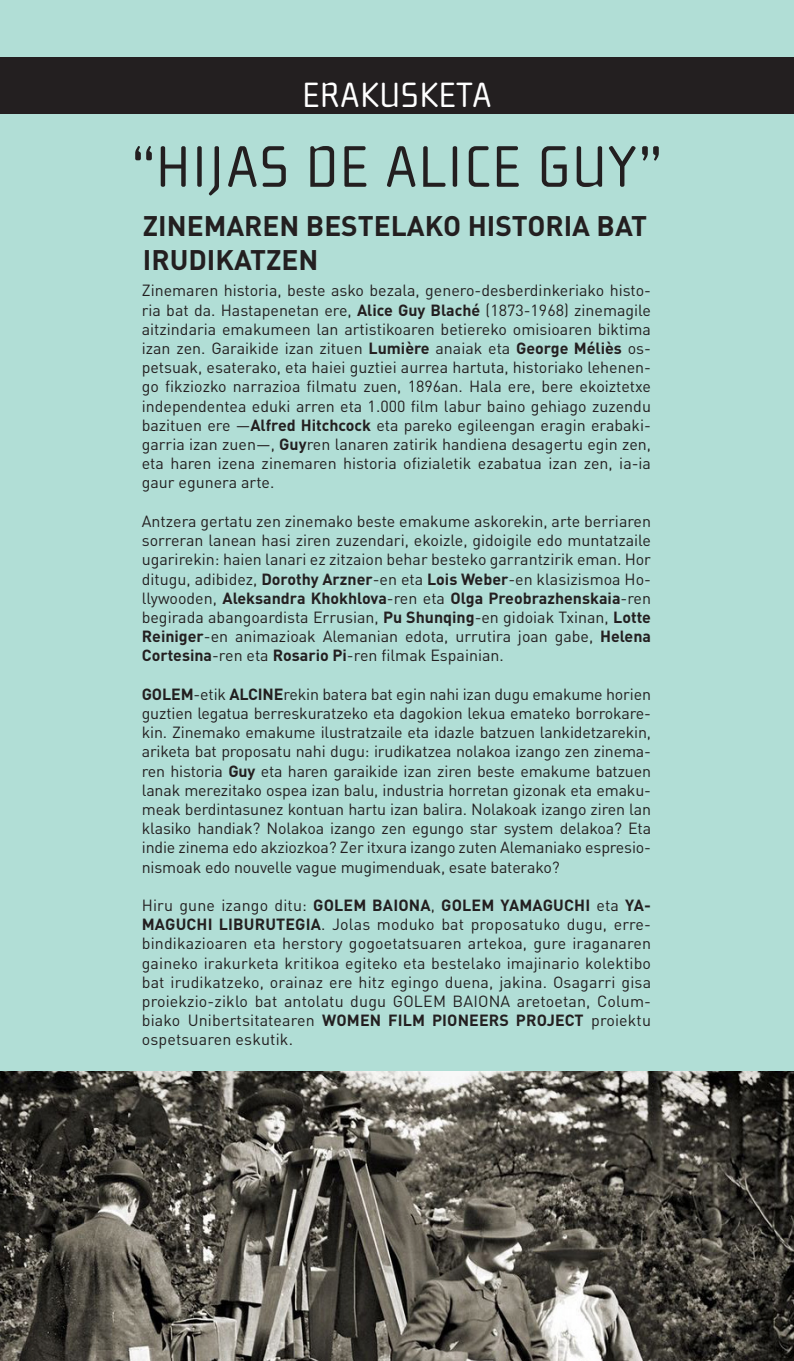
<style>
.page{position:relative;width:794px;height:1361px;background:#b1ded6}
.page>*{position:absolute;margin:0;border:0;box-sizing:border-box;transform-origin:0 0}
.titulo_folleto_2{font:60px "Cholla Wide";letter-spacing:.02em;color:#231f20}
.titulo_folleto{font:36px "Cholla Wide";letter-spacing:.02em;color:#fff}
.titulo_folleto_3{font:700 28px/33.8px "DIN";color:#231f20}
.TXT_FOLLETO{font:16px/19.2px "DIN";color:#231f20;text-align:justify}
.s1{font-weight:700}
</style>
<div class="page">
<div style="left:0;top:57px;width:793px;height:56px;background:#231f20"></div>
<hr style="left:793px;top:0;width:1px;height:57px;background:#231f20">
<img style="left:0;top:1071px;width:794px;height:290px">
<p class="titulo_folleto" style="left:302px;top:76px;width:191px">ERAKUSKETA</p>
<p class="titulo_folleto_2" style="left:132px;top:134px;width:531px">“HIJAS DE ALICE GUY”</p>
<p class="titulo_folleto_3" style="left:143px;top:208px;width:506px">ZINEMAREN BESTELAKO HISTORIA BAT<br>IRUDIKATZEN</p>
<p class="TXT_FOLLETO" style="left:142px;top:281px;width:511px">Zinemaren historia, beste asko bezala, genero-desberdinkeriako histo&shy;ria bat da. Hastapenetan ere, <span class="s1">Alice Guy Blaché</span> (1873-1968) zinemagile aitzindaria emakumeen lan artistikoaren betiereko omisioaren biktima izan zen. Garaikide izan zituen <span class="s1">Lumière</span> anaiak eta <span class="s1">George Méliès</span> os&shy;petsuak, esaterako, eta haiei guztiei aurrea hartuta, historiako lehenen&shy;go fikziozko narrazioa filmatu zuen, 1896an. Hala ere, bere ekoiztetxe independentea eduki arren eta 1.000 film labur baino gehiago zuzendu bazituen ere —<span class="s1">Alfred Hitchcock</span> eta pareko egileengan eragin erabaki&shy;garria izan zuen—, <span class="s1">Guy</span>ren lanaren zatirik handiena desagertu egin zen, eta haren izena zinemaren historia ofizialetik ezabatua izan zen, ia-ia gaur egunera arte.</p>
<p class="TXT_FOLLETO" style="left:142px;top:511px;width:511px">Antzera gertatu zen zinemako beste emakume askorekin, arte berriaren sorreran lanean hasi ziren zuzendari, ekoizle, gidoigile edo muntatzaile ugarirekin: haien lanari ez zitzaion behar besteko garrantzirik eman. Hor ditugu, adibidez, <span class="s1">Dorothy Arzner</span>-en eta <span class="s1">Lois Weber</span>-en klasizismoa Ho&shy;llywooden, <span class="s1">Aleksandra Khokhlova</span>-ren eta <span class="s1">Olga Preobrazhenskaia</span>-ren begirada abangoardista Errusian, <span class="s1">Pu Shunqing</span>-en gidoiak Txinan, <span class="s1">Lotte Reiniger</span>-en animazioak Alemanian edota, urrutira joan gabe, <span class="s1">Helena Cortesina</span>-ren eta <span class="s1">Rosario Pi</span>-ren filmak Espainian.</p>
<p class="TXT_FOLLETO" style="left:142px;top:684px;width:511px"><span class="s1">GOLEM</span>-etik <span class="s1">ALCINE</span>rekin batera bat egin nahi izan dugu emakume horien guztien legatua berreskuratzeko eta dagokion lekua emateko borrokare&shy;kin. Zinemako emakume ilustratzaile eta idazle batzuen lankidetzarekin, ariketa bat proposatu nahi dugu: irudikatzea nolakoa izango zen zinema&shy;ren historia <span class="s1">Guy</span> eta haren garaikide izan ziren beste emakume batzuen lanak merezitako ospea izan balu, industria horretan gizonak eta emaku&shy;meak berdintasunez kontuan hartu izan balira. Nolakoak izango ziren lan klasiko handiak? Nolakoa izango zen egungo star system delakoa? Eta indie zinema edo akziozkoa? Zer itxura izango zuten Alemaniako espresio&shy;nismoak edo nouvelle vague mugimenduak, esate baterako?</p>
<p class="TXT_FOLLETO" style="left:142px;top:895px;width:511px">Hiru gune izango ditu: <span class="s1">GOLEM BAIONA</span>, <span class="s1">GOLEM YAMAGUCHI</span> eta <span class="s1">YA-MAGUCHI LIBURUTEGIA</span>. Jolas moduko bat proposatuko dugu, erre&shy;bindikazioaren eta herstory gogoetatsuaren artekoa, gure iraganaren gaineko irakurketa kritikoa egiteko eta bestelako imajinario kolektibo bat irudikatzeko, orainaz ere hitz egingo duena, jakina. Osagarri gisa proiekzio-ziklo bat antolatu dugu GOLEM BAIONA aretoetan, Colum&shy;biako Unibertsitatearen <span class="s1">WOMEN FILM PIONEERS PROJECT</span> proiektu ospetsuaren eskutik.</p>
</div>
